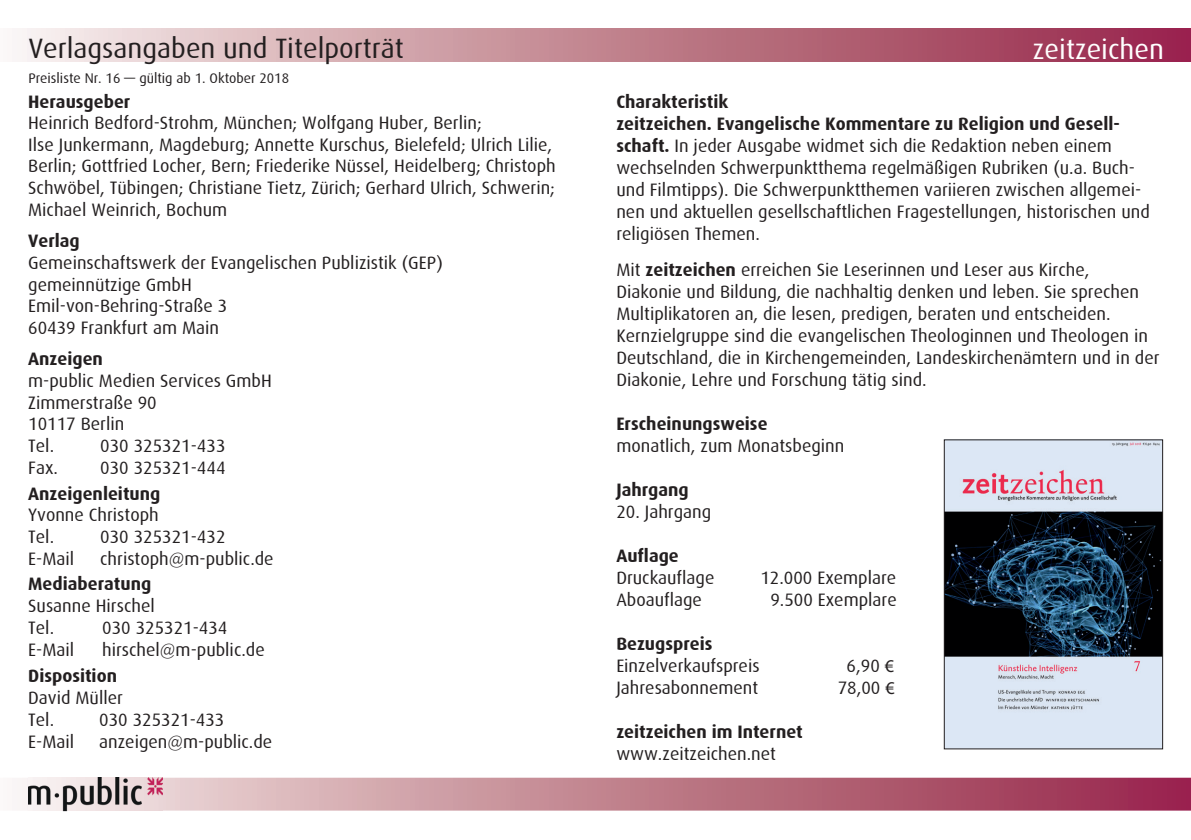
<style>
.page{position:relative;width:1191px;height:840px;background:#fff}
.page>*{position:absolute;margin:0;border:0;box-sizing:border-box;transform-origin:0 0}
.t1{font:28px "Dax";color:#231f20}
.t2{font:28px "Dax";color:#fff}
.t3{font:18px/21.6px "Dax";color:#231f20}
.t4{font:700 18px "Dax";color:#231f20}
.t5{font:14px "Dax";color:#231f20}
.s1{font-weight:700}
.s2{font-family:"Myriad Pro"}
</style>
<div class="page">
<div style="left:0;top:28px;width:1191px;height:33px;background:linear-gradient(to right,#f5efe9,#942142)"></div>
<svg style="left:22px;top:777px;width:1169px;height:33px;background:#be7c8c"></svg>
<img style="left:28px;top:777px;width:135px;height:33px">
<img style="left:945px;top:441px;width:216px;height:306px">
<div style="left:943px;top:439px;width:220px;height:310px;border:1px solid #231f20"></div>
<h1 class="t1" style="left:28px;top:33px;width:377px">Verlagsangaben und Titelporträt</h1>
<h1 class="t2" style="left:1033px;top:33px;width:133px">zeitzeichen</h1>
<p class="t5" style="left:28px;top:70px;width:262px">Preisliste Nr. 16 — gültig ab 1. Oktober 2018</p>
<p class="t4" style="left:28px;top:91px;width:104px">Herausgeber</p>
<p class="t3" style="left:28px;top:112px;width:529px">Heinrich Bedford-Strohm, München; Wolfgang Huber, Berlin;<br>Ilse Junkermann, Magdeburg; Annette Kurschus, Bielefeld; Ulrich Lilie, Berlin; Gottfried Locher, Bern; Friederike Nüssel, Heidelberg; Christoph Schwöbel, Tübingen; Christiane Tietz, Zürich; Gerhard Ulrich, Schwerin; Michael Weinrich, Bochum</p>
<p class="t4" style="left:28px;top:231px;width:53px">Verlag</p>
<p class="t3" style="left:28px;top:252px;width:416px">Gemeinschaftswerk der Evangelischen Publizistik (GEP) gemeinnützige GmbH<br>Emil-von-Behring-Straße 3<br>60439 Frankfurt am Main</p>
<p class="t4" style="left:28px;top:349px;width:76px">Anzeigen</p>
<p class="t3" style="left:28px;top:370px;width:245px">m-public Medien Services GmbH<br>Zimmerstraße 90<br>10117 Berlin<br>Tel.</p>
<p class="t3" style="left:616px;top:90px;width:535px"><span class="s1">Charakteristik<br>zeitzeichen. Evangelische Kommentare zu Religion und Gesell&shy;schaft.</span> In jeder Ausgabe widmet sich die Redaktion neben einem wechselnden Schwerpunktthema regelmäßigen Rubriken (u.a. Buch&shy;und Filmtipps). Die Schwerpunktthemen variieren zwischen allgemei&shy;nen und aktuellen gesellschaftlichen Fragestellungen, historischen und religiösen Themen.</p>
<p class="t3" style="left:616px;top:258px;width:545px">Mit <span class="s1">zeitzeichen</span> erreichen Sie Leserinnen und Leser aus Kirche,<br>Diakonie und Bildung, die nachhaltig denken und leben. Sie sprechen Multiplikatoren an, die lesen, predigen, beraten und entscheiden.<br>Kernzielgruppe sind die evangelischen Theologinnen und Theologen in Deutschland, die in Kirchengemeinden, Landeskirchenämtern und in der Diakonie, Lehre und Forschung tätig sind.</p>
<p class="t4" style="left:616px;top:413px;width:153px">Erscheinungsweise</p>
<p class="t3" style="left:616px;top:435px;width:230px">monatlich, zum Monatsbeginn</p>
<p class="t4" style="left:616px;top:479px;width:74px">Jahrgang</p>
<p class="t3" style="left:616px;top:500px;width:96px">20. Jahrgang</p>
<p class="t4" style="left:616px;top:545px;width:64px">Auflage</p>
<p class="t3" style="left:616px;top:566px;width:100px">Druckauflage</p>
<p class="t3" style="left:760px;top:566px;width:137px">12.000 Exemplare</p>
<p class="t3" style="left:616px;top:588px;width:87px">Aboauflage</p>
<p class="t3" style="left:770px;top:588px;width:128px">9.500 Exemplare</p>
<p class="t4" style="left:616px;top:633px;width:98px">Bezugspreis</p>
<p class="t3" style="left:616px;top:654px;width:145px">Einzelverkaufspreis</p>
<p class="t3" style="left:846px;top:654px;width:49px">6,90 <span class="s2">€</span></p>
<p class="t3" style="left:616px;top:676px;width:143px">Jahresabonnement</p>
<p class="t3" style="left:837px;top:676px;width:58px">78,00 <span class="s2">€</span></p>
<p class="t4" style="left:616px;top:721px;width:188px">zeitzeichen im Internet</p>
<p class="t3" style="left:616px;top:742px;width:161px">www.zeitzeichen.net</p>
<p class="t3" style="left:100px;top:435px;width:127px">030 325321-433</p>
<p class="t3" style="left:28px;top:457px;width:31px">Fax.</p>
<p class="t3" style="left:100px;top:457px;width:127px">030 325321-444</p>
<p class="t4" style="left:28px;top:483px;width:134px">Anzeigenleitung</p>
<p class="t3" style="left:28px;top:504px;width:132px">Yvonne Christoph<br>Tel.</p>
<p class="t3" style="left:100px;top:525px;width:127px">030 325321-432</p>
<p class="t3" style="left:28px;top:547px;width:47px">E-Mail</p>
<p class="t3" style="left:100px;top:547px;width:175px">christoph@m-public.de</p>
<p class="t4" style="left:28px;top:573px;width:125px">Mediaberatung</p>
<p class="t3" style="left:28px;top:595px;width:128px">Susanne Hirschel<br>Tel.</p>
<p class="t3" style="left:102px;top:616px;width:127px">030 325321-434</p>
<p class="t3" style="left:28px;top:638px;width:47px">E-Mail</p>
<p class="t3" style="left:102px;top:638px;width:164px">hirschel@m-public.de</p>
<p class="t4" style="left:28px;top:665px;width:90px">Disposition</p>
<p class="t3" style="left:28px;top:686px;width:96px">David Müller<br>Tel.</p>
<p class="t3" style="left:99px;top:708px;width:127px">030 325321-433</p>
<p class="t3" style="left:28px;top:730px;width:47px">E-Mail</p>
<p class="t3" style="left:99px;top:730px;width:175px">anzeigen@m-public.de</p>
</div>
